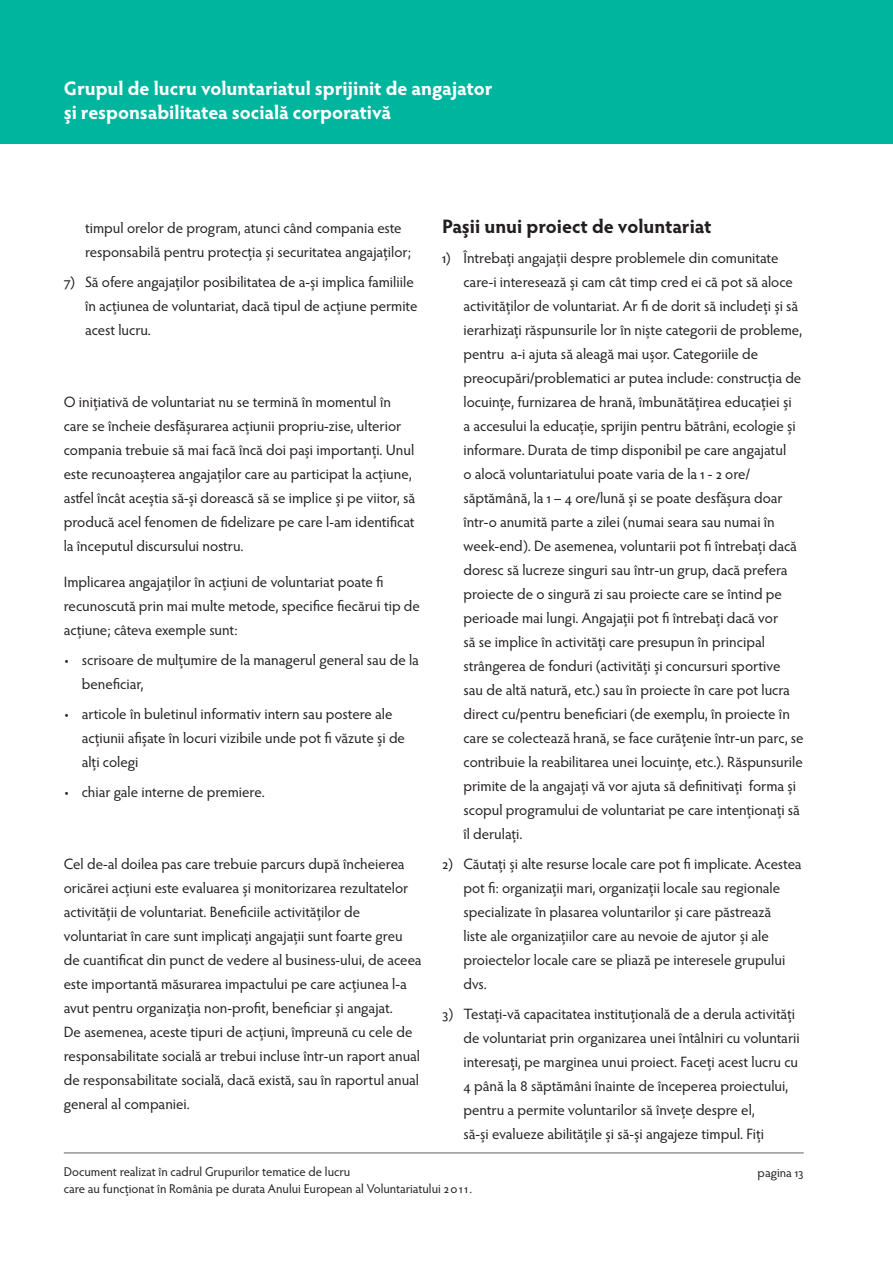
<style>
.page{position:relative;width:893px;height:1263px;background:#fff}
.page>*{position:absolute;margin:0;border:0;box-sizing:border-box;transform-origin:0 0}
.t1{font:700 19.5px/24px "Hypatia Sans Pro";color:#fff}
.t2{font:700 19.5px "Hypatia Sans Pro";color:#231f20}
.t3{font:15px/24px "Hypatia Sans Pro";color:#231f20}
.t4{font:12.75px "Hypatia Sans Pro";color:#231f20}
</style>
<div class="page">
<div style="left:0;top:0;width:893px;height:143px;background:#00b59d"></div>
<hr style="left:64px;top:1153px;width:740px;height:1px;background:#636366">
<h1 class="t1" style="left:64px;top:76px;width:430px">Grupul de lucru voluntariatul sprijinit de angajator și responsabilitatea socială corporativă</h1>
<p class="t3" style="left:85px;top:216px;width:328px">timpul orelor de program, atunci când compania este responsabilă pentru protecția și securitatea angajaților;</p>
<p class="t3" style="left:85px;top:270px;width:334px;text-indent:-21px">7) Să ofere angajaților posibilitatea de a-și implica familiile în acțiunea de voluntariat, dacă tipul de acțiune permite acest lucru.</p>
<p class="t3" style="left:64px;top:390px;width:353px">O inițiativă de voluntariat nu se termină în momentul în care se încheie desfășurarea acțiunii propriu-zise, ulterior compania trebuie să mai facă încă doi pași importanți. Unul este recunoașterea angajaților care au participat la acțiune, astfel încât aceștia să-și dorească să se implice și pe viitor, să producă acel fenomen de fidelizare pe care l-am identificat la începutul discursului nostru.</p>
<p class="t3" style="left:64px;top:570px;width:358px">Implicarea angajaților în acțiuni de voluntariat poate fi recunoscută prin mai multe metode, specifice fiecărui tip de acțiune; câteva exemple sunt:</p>
<p class="t3" style="left:82px;top:648px;width:339px;text-indent:-18px">• scrisoare de mulțumire de la managerul general sau de la beneficiar,</p>
<p class="t3" style="left:82px;top:702px;width:325px;text-indent:-18px">• articole în buletinul informativ intern sau postere ale acțiunii afișate în locuri vizibile unde pot fi văzute și de alți colegi</p>
<p class="t3" style="left:64px;top:780px;width:202px">• chiar gale interne de premiere.</p>
<p class="t3" style="left:64px;top:852px;width:359px">Cel de-al doilea pas care trebuie parcurs după încheierea oricărei acțiuni este evaluarea și monitorizarea rezultatelor activității de voluntariat. Beneficiile activităților de voluntariat în care sunt implicați angajații sunt foarte greu de cuantificat din punct de vedere al business-ului, de aceea este importantă măsurarea impactului pe care acțiunea l-a avut pentru organizația non-profit, beneficiar și angajat.<br>De asemenea, aceste tipuri de acțiuni, împreună cu cele de responsabilitate socială ar trebui incluse într-un raport anual de responsabilitate socială, dacă există, sau în raportul anual general al companiei.</p>
<h1 class="t2" style="left:442px;top:213px;width:271px">Pașii unui proiect de voluntariat</h1>
<p class="t3" style="left:463px;top:246px;width:342px;text-indent:-21px">1) Întrebați angajații despre problemele din comunitate care-i interesează și cam cât timp cred ei că pot să aloce activităților de voluntariat. Ar fi de dorit să includeți și să ierarhizați răspunsurile lor în niște categorii de probleme, pentru a-i ajuta să aleagă mai ușor. Categoriile de preocupări/problematici ar putea include: construcția de locuințe, furnizarea de hrană, îmbunătățirea educației și<br>a accesului la educație, sprijin pentru bătrâni, ecologie și informare. Durata de timp disponibil pe care angajatul<br>o alocă voluntariatului poate varia de la 1 - 2 ore/ săptămână, la 1 – 4 ore/lună și se poate desfășura doar într-o anumită parte a zilei (numai seara sau numai în week-end). De asemenea, voluntarii pot fi întrebați dacă doresc să lucreze singuri sau într-un grup, dacă prefera proiecte de o singură zi sau proiecte care se întind pe perioade mai lungi. Angajații pot fi întrebați dacă vor<br>să se implice în activități care presupun în principal strângerea de fonduri (activități și concursuri sportive sau de altă natură, etc.) sau în proiecte în care pot lucra direct cu/pentru beneficiari (de exemplu, în proiecte în care se colectează hrană, se face curățenie într-un parc, se contribuie la reabilitarea unei locuințe, etc.). Răspunsurile primite de la angajați vă vor ajuta să definitivați forma și scopul programului de voluntariat pe care intenționați să îl derulați.</p>
<p class="t3" style="left:463px;top:852px;width:340px;text-indent:-21px">2) Căutați și alte resurse locale care pot fi implicate. Acestea pot fi: organizații mari, organizații locale sau regionale specializate în plasarea voluntarilor și care păstrează<br>liste ale organizațiilor care au nevoie de ajutor și ale proiectelor locale care se pliază pe interesele grupului dvs.</p>
<p class="t3" style="left:463px;top:1002px;width:338px;text-indent:-21px">3) Testați-vă capacitatea instituțională de a derula activități de voluntariat prin organizarea unei întâlniri cu voluntarii interesați, pe marginea unui proiect. Faceți acest lucru cu 4 până la 8 săptămâni înainte de începerea proiectului, pentru a permite voluntarilor să învețe despre el,<br>să-și evalueze abilitățile și să-și angajeze timpul. Fiți</p>
<p class="t4" style="left:64px;top:1163px;width:288px">Document realizat în cadrul Grupurilor tematice de lucru</p>
<p class="t4" style="left:758px;top:1164px;width:48px">pagina 13</p>
<p class="t4" style="left:64px;top:1180px;width:410px">care au funcționat în România pe durata Anului European al Voluntariatului 2011.</p>
</div>
